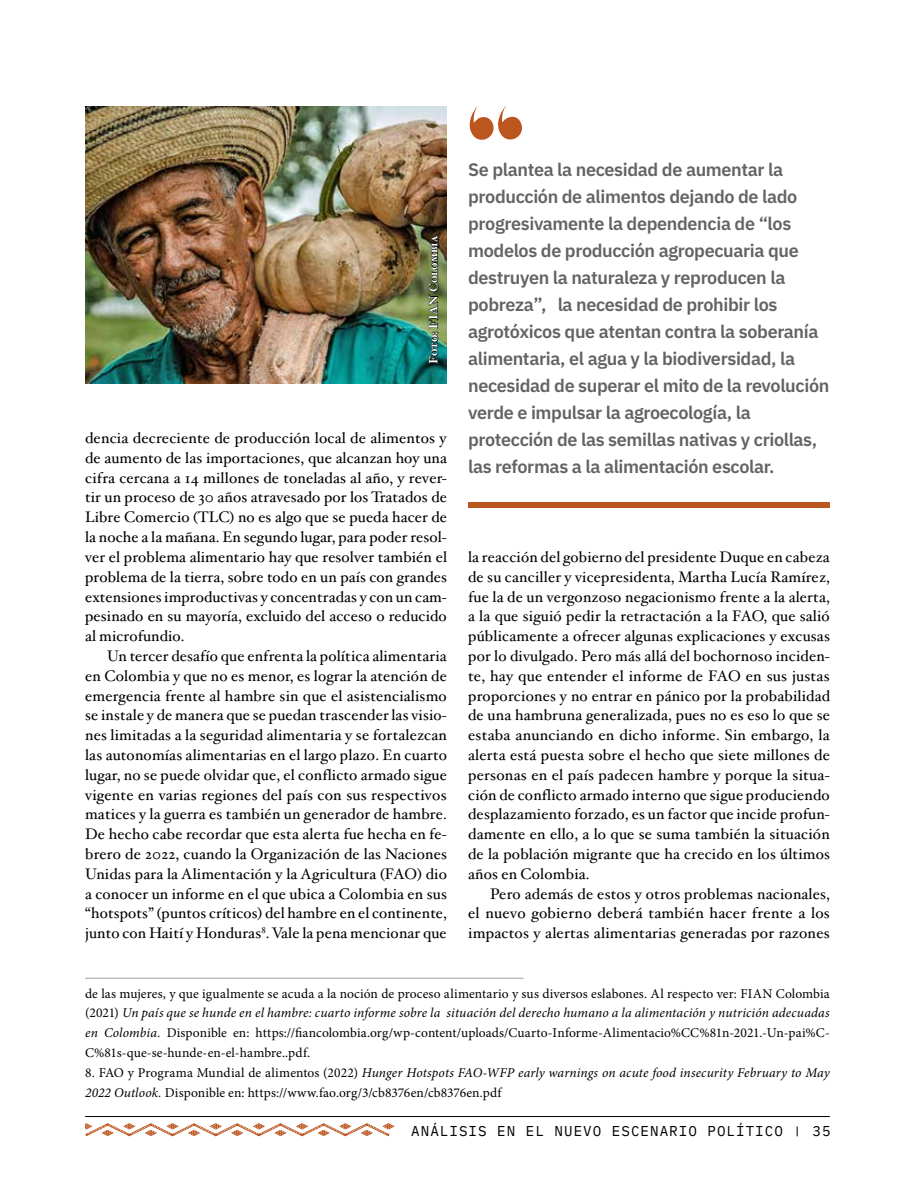
<style>
.page{position:relative;width:915px;height:1191px;background:#fff}
.page>*{position:absolute;margin:0;border:0;box-sizing:border-box;transform-origin:0 0}
.t1{font:600 18px/27px "IBM Plex Sans";letter-spacing:-.02em;color:#646363}
.t2{font:15.3px/19.8px "Hoefler Text";letter-spacing:.01em;color:#000;text-align:justify}
.t3{font:14.25px "IBM Plex Mono";letter-spacing:.07em;color:#000}
.t4{font:13.5px/19.8px "Minion Pro";letter-spacing:.005em;color:#000;text-align:justify}
.t5{font:12px "Hoefler Text Bold SC";color:#fff}
.s1{font-style:italic}
</style>
<div class="page">
<svg style="left:85px;top:1123px;width:309px;height:14px"></svg>
<hr style="left:85px;top:1116px;width:744px;height:1px;background:#000">
<svg style="left:469px;top:106px;width:53px;height:34px"></svg>
<div style="left:468px;top:502px;width:361px;height:6px;background:#bc561f"></div>
<img style="left:85px;top:106px;width:361px;height:277px">
<hr style="left:85px;top:977px;width:438px;height:1px;background:#9d9d9c">
<svg style="left:428px;top:235px;width:10px;height:137px"></svg>
<p class="t5" style="left:426px;top:364px;width:130px;rotate:-90deg">Foto: FIAN Colombia</p>
<p class="t2" style="left:85px;top:428px;width:363px">dencia decreciente de producción local de alimentos y de aumento de las importaciones, que alcanzan hoy una cifra cercana a 14 millones de toneladas al año, y rever&shy;tir un proceso de 30 años atravesado por los Tratados de Libre Comercio (TLC) no es algo que se pueda hacer de la noche a la mañana. En segundo lugar, para poder resol&shy;ver el problema alimentario hay que resolver también el problema de la tierra, sobre todo en un país con grandes extensiones improductivas y concentradas y con un cam&shy;pesinado en su mayoría, excluido del acceso o reducido al microfundio.</p>
<p class="t2" style="left:85px;top:646px;width:363px;text-indent:22px">Un tercer desafío que enfrenta la política alimentaria en Colombia y que no es menor, es lograr la atención de emergencia frente al hambre sin que el asistencialismo se instale y de manera que se puedan trascender las visio&shy;nes limitadas a la seguridad alimentaria y se fortalezcan las autonomías alimentarias en el largo plazo. En cuarto lugar, no se puede olvidar que, el conflicto armado sigue vigente en varias regiones del país con sus respectivos matices y la guerra es también un generador de hambre.<br>De hecho cabe recordar que esta alerta fue hecha en fe&shy;brero de 2022, cuando la Organización de las Naciones Unidas para la Alimentación y la Agricultura (FAO) dio a conocer un informe en el que ubica a Colombia en sus “hotspots” (puntos críticos) del hambre en el continente, junto con Haití y Honduras<sup>8</sup>. Vale la pena mencionar que</p>
<p class="t1" style="left:468px;top:155px;width:362px">Se plantea la necesidad de aumentar la producción de alimentos dejando de lado progresivamente la dependencia de “los modelos de producción agropecuaria que destruyen la naturaleza y reproducen la pobreza”, la necesidad de prohibir los agrotóxicos que atentan contra la soberanía alimentaria, el agua y la biodiversidad, la necesidad de superar el mito de la revolución verde e impulsar la agroecología, la protección de las semillas nativas y criollas, las reformas a la alimentación escolar.</p>
<p class="t2" style="left:468px;top:547px;width:363px">la reacción del gobierno del presidente Duque en cabeza de su canciller y vicepresidenta, Martha Lucía Ramírez, fue la de un vergonzoso negacionismo frente a la alerta, a la que siguió pedir la retractación a la FAO, que salió públicamente a ofrecer algunas explicaciones y excusas por lo divulgado. Pero más allá del bochornoso inciden&shy;te, hay que entender el informe de FAO en sus justas proporciones y no entrar en pánico por la probabilidad de una hambruna generalizada, pues no es eso lo que se estaba anunciando en dicho informe. Sin embargo, la alerta está puesta sobre el hecho que siete millones de personas en el país padecen hambre y porque la situa&shy;ción de conflicto armado interno que sigue produciendo desplazamiento forzado, es un factor que incide profun&shy;damente en ello, a lo que se suma también la situación de la población migrante que ha crecido en los últimos años en Colombia.</p>
<p class="t2" style="left:468px;top:884px;width:363px;text-indent:22px">Pero además de estos y otros problemas nacionales, el nuevo gobierno deberá también hacer frente a los impactos y alertas alimentarias generadas por razones</p>
<p class="t4" style="left:85px;top:983px;width:746px">de las mujeres, y que igualmente se acuda a la noción de proceso alimentario y sus diversos eslabones. Al respecto ver: FIAN Colombia (2021) <span class="s1">Un país que se hunde en el hambre: cuarto informe sobre la situación del derecho humano a la alimentación y nutrición adecuadas en Colombia.</span> Disponible en: https://fiancolombia.org/wp-content/uploads/Cuarto-Informe-Alimentacio%CC%81n-2021.-Un-pai%C-C%81s-que-se-hunde-en-el-hambre..pdf.</p>
<p class="t4" style="left:85px;top:1062px;width:746px">8. FAO y Programa Mundial de alimentos (2022) <span class="s1">Hunger Hotspots FAO-WFP early warnings on acute food insecurity February to May<br>2022 Outlook.</span> Disponible en: https://www.fao.org/3/cb8376en/cb8376en.pdf</p>
<p class="t3" style="left:411px;top:1120px;width:373px">ANÁLISIS EN EL NUEVO ESCENARIO POLÍTICO</p>
<p class="t3" style="left:812px;top:1120px;width:20px">35</p>
</div>
